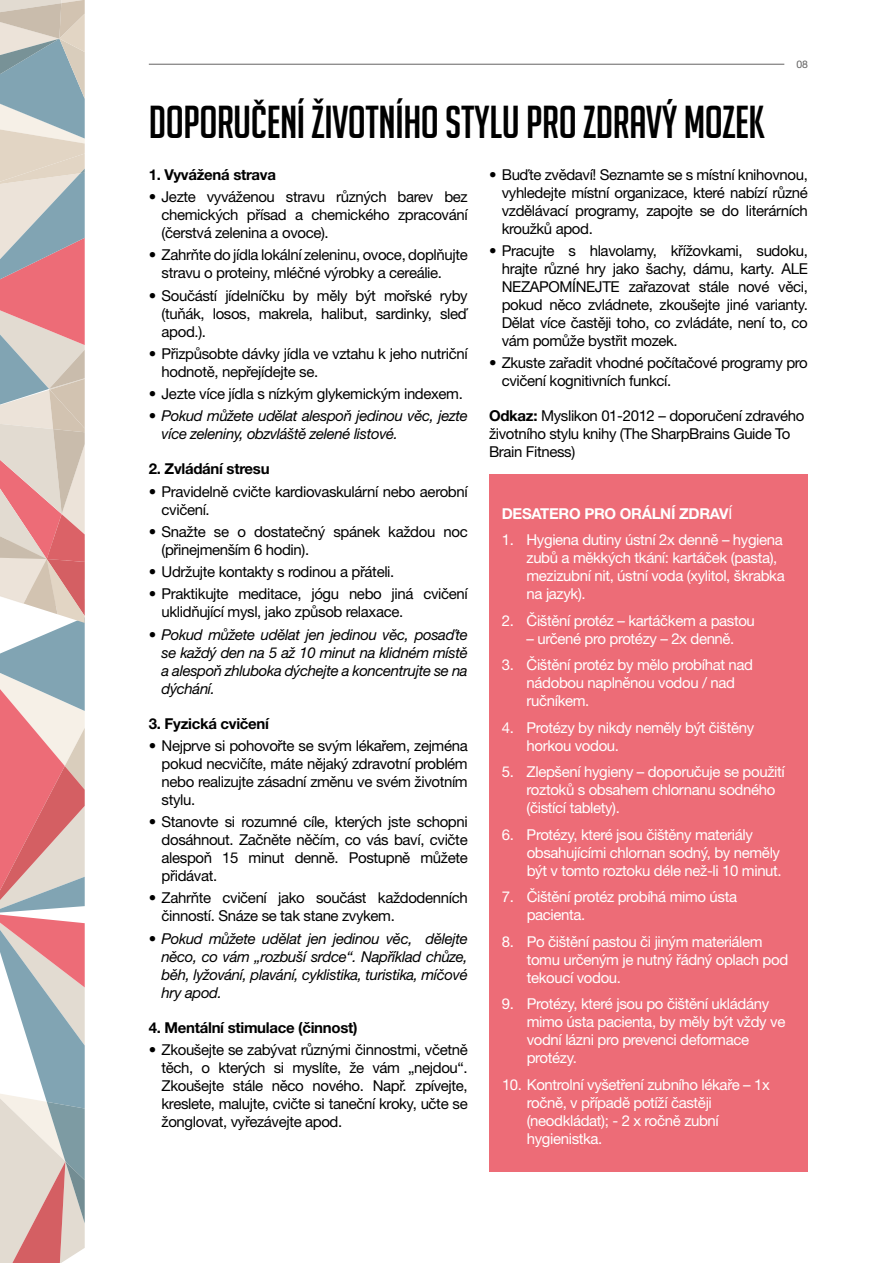
<style>
.page{position:relative;width:893px;height:1263px;background:#fff}
.page>*{position:absolute;margin:0;border:0;box-sizing:border-box;transform-origin:0 0}
.t1{font:45px "Big Noodle Titling";letter-spacing:-.01em;color:#000}
.t2{font:15px/18px "Helvetica Neue LT Pro";letter-spacing:-.025em;color:#000}
.t3{font:15px/18px "Helvetica Neue LT Pro";letter-spacing:-.025em;color:#fff}
.t4{font:italic 15px/18px "Helvetica Neue LT Pro";letter-spacing:-.025em;color:#000;text-align:justify}
.t5{font:700 15px "Helvetica Neue LT Pro";letter-spacing:-.02em;color:#000}
.t6{font:700 15px "Helvetica Neue LT Pro";letter-spacing:-.02em;color:#fff}
.t7{font:10.5px "Helvetica Neue LT Pro";color:#646363}
.s1{font-style:normal}
.s2{font-weight:700}
.s3{font-weight:400}
</style>
<div class="page">
<svg style="left:0;top:0;width:85px;height:1263px;background:#cdb4b4"></svg>
<div style="left:489px;top:474px;width:319px;height:697px;background:#ed6c77"></div>
<hr style="left:149px;top:64px;width:635px;height:1px;background:#646363">
<p class="t7" style="left:796px;top:58px;width:13px">08</p>
<h1 class="t1" style="left:149px;top:98px;width:618px">DOPORUCENÍ ŽIVOTNÍHO STYLU PRO ZDRAVÝ MOZEK</h1>
<p class="t5" style="left:149px;top:165px;width:129px">1. Vyvážená strava</p>
<p class="t2" style="left:162px;top:187px;width:308px;text-align:justify;text-indent:-13px">• Jezte vyváženou stravu různých barev bez chemických přísad a chemického zpracování (čerstvá zelenina a ovoce).</p>
<p class="t2" style="left:162px;top:246px;width:308px;text-indent:-13px">• Zahrňte do jídla lokální zeleninu, ovoce, doplňujte stravu o proteiny, mléčné výrobky a cereálie.</p>
<p class="t2" style="left:162px;top:286px;width:308px;text-align:justify;text-indent:-13px">• Součástí jídelníčku by měly být mořské ryby (tuňák, losos, makrela, halibut, sardinky, sleď apod.).</p>
<p class="t2" style="left:162px;top:344px;width:308px;text-indent:-13px">• Přizpůsobte dávky jídla ve vztahu k jeho nutriční hodnotě, nepřejídejte se.</p>
<p class="t2" style="left:149px;top:384px;width:315px">• Jezte více jídla s nízkým glykemickým indexem.</p>
<p class="t4" style="left:162px;top:407px;width:308px;text-indent:-13px"><span class="s1">•</span> Pokud můžete udělat alespoň jedinou věc, jezte více zeleniny, obzvláště zelené listové.</p>
<p class="t5" style="left:149px;top:459px;width:122px">2. Zvládání stresu</p>
<p class="t2" style="left:162px;top:482px;width:308px;text-indent:-13px">• Pravidelně cvičte kardiovaskulární nebo aerobní cvičení.</p>
<p class="t2" style="left:162px;top:522px;width:308px;text-indent:-13px">• Snažte se o dostatečný spánek každou noc (přinejmenším 6 hodin).</p>
<p class="t2" style="left:149px;top:562px;width:247px">• Udržujte kontakty s rodinou a přáteli.</p>
<p class="t2" style="left:162px;top:584px;width:308px;text-indent:-13px">• Praktikujte meditace, jógu nebo jiná cvičení uklidňující mysl, jako způsob relaxace.</p>
<p class="t4" style="left:162px;top:625px;width:308px;text-indent:-13px"><span class="s1">•</span> Pokud můžete udělat jen jedinou věc, posaďte se každý den na 5 až 10 minut na klidném místě a alespoň zhluboka dýchejte a koncentrujte se na dýchání.</p>
<p class="t5" style="left:149px;top:714px;width:122px">3. Fyzická cvičení</p>
<p class="t2" style="left:162px;top:736px;width:308px;text-align:justify;text-indent:-13px">• Nejprve si pohovořte se svým lékařem, zejména pokud necvičíte, máte nějaký zdravotní problém nebo realizujte zásadní změnu ve svém životním stylu.</p>
<p class="t2" style="left:162px;top:812px;width:308px;text-align:justify;text-indent:-13px">• Stanovte si rozumné cíle, kterých jste schopni dosáhnout. Začněte něčím, co vás baví, cvičte alespoň 15 minut denně. Postupně můžete přidávat.</p>
<p class="t2" style="left:162px;top:888px;width:308px;text-indent:-13px">• Zahrňte cvičení jako součást každodenních činností. Snáze se tak stane zvykem.</p>
<p class="t4" style="left:162px;top:929px;width:308px;text-indent:-13px"><span class="s1">•</span> Pokud můžete udělat jen jedinou věc, dělejte něco, co vám „rozbuší srdce“. Například chůze, běh, lyžování, plavání, cyklistika, turistika, míčové hry apod.</p>
<p class="t5" style="left:149px;top:1018px;width:210px">4. Mentální stimulace (činnost)</p>
<p class="t2" style="left:162px;top:1040px;width:308px;text-align:justify;text-indent:-13px">• Zkoušejte se zabývat různými činnostmi, včetně těch, o kterých si myslíte, že vám „nejdou“.<br>Zkoušejte stále něco nového. Např. zpívejte, kreslete, malujte, cvičte si taneční kroky, učte se žonglovat, vyřezávejte apod.</p>
<h1 class="t1" style="left:252px;top:89px;width:16px">ˇ</h1>
<p class="t2" style="left:502px;top:165px;width:308px;text-align:justify;text-indent:-13px">• Buďte zvědaví! Seznamte se s místní knihovnou, vyhledejte místní organizace, které nabízí různé vzdělávací programy, zapojte se do literárních kroužků apod.</p>
<p class="t2" style="left:502px;top:241px;width:308px;text-align:justify;text-indent:-13px">• Pracujte s hlavolamy, křížovkami, sudoku, hrajte různé hry jako šachy, dámu, karty. ALE NEZAPOMÍNEJTE zařazovat stále nové věci, pokud něco zvládnete, zkoušejte jiné varianty.<br>Dělat více častěji toho, co zvládáte, není to, co vám pomůže bystřit mozek.</p>
<p class="t2" style="left:502px;top:353px;width:308px;text-indent:-13px">• Zkuste zařadit vhodné počítačové programy pro cvičení kognitivních funkcí.</p>
<p class="t2" style="left:489px;top:406px;width:317px"><span class="s2">Odkaz:</span> Myslikon 01-2012 – doporučení zdravého životního stylu knihy (The SharpBrains Guide To<br>Brain Fitness)</p>
<p class="t6" style="left:502px;top:504px;width:232px">DESATERO PRO ORÁLNÍ ZDRAV<span class="s3">Í</span></p>
<p class="t3" style="left:526px;top:530px;width:260px;text-indent:-25px">1. Hygiena dutiny ústní 2x denně – hygiena zubů a měkkých tkání: kartáček (pasta), mezizubní nit, ústní voda (xylitol, škrabka na jazyk).</p>
<p class="t3" style="left:502px;top:611px;width:255px">2. Čištění protéz – kartáčkem a pastou</p>
<p class="t3" style="left:527px;top:629px;width:209px">– určené pro protézy – 2x denně.</p>
<p class="t3" style="left:527px;top:655px;width:228px;text-indent:-25px">3. Čištění protéz by mělo probíhat nad nádobou naplněnou vodou / nad ručníkem.</p>
<p class="t3" style="left:527px;top:718px;width:229px;text-indent:-25px">4. Protézy by nikdy neměly být čištěny horkou vodou.</p>
<p class="t3" style="left:527px;top:762px;width:260px;text-indent:-25px">5. Zlepšení hygieny – doporučuje se použití roztoků s obsahem chlornanu sodného (čistící tablety).</p>
<p class="t3" style="left:527px;top:825px;width:257px;text-indent:-25px">6. Protézy, které jsou čištěny materiály obsahujícími chlornan sodný, by neměly být v tomto roztoku déle než-li 10 minut.</p>
<p class="t3" style="left:527px;top:887px;width:212px;text-indent:-25px">7. Čištění protéz probíhá mimo ústa pacienta.</p>
<p class="t3" style="left:527px;top:932px;width:263px;text-indent:-25px">8. Po čištění pastou či jiným materiálem tomu určeným je nutný řádný oplach pod tekoucí vodou.</p>
<p class="t3" style="left:527px;top:994px;width:260px;text-indent:-25px">9. Protézy, které jsou po čištění ukládány mimo ústa pacienta, by měly být vždy ve vodní lázni pro prevenci deformace protézy.</p>
<p class="t3" style="left:527px;top:1075px;width:245px;text-indent:-25px">10. Kontrolní vyšetření zubního lékaře – 1x ročně, v případě potíží častěji (neodkládat); - 2 x ročně zubní hygienistka.</p>
</div>
